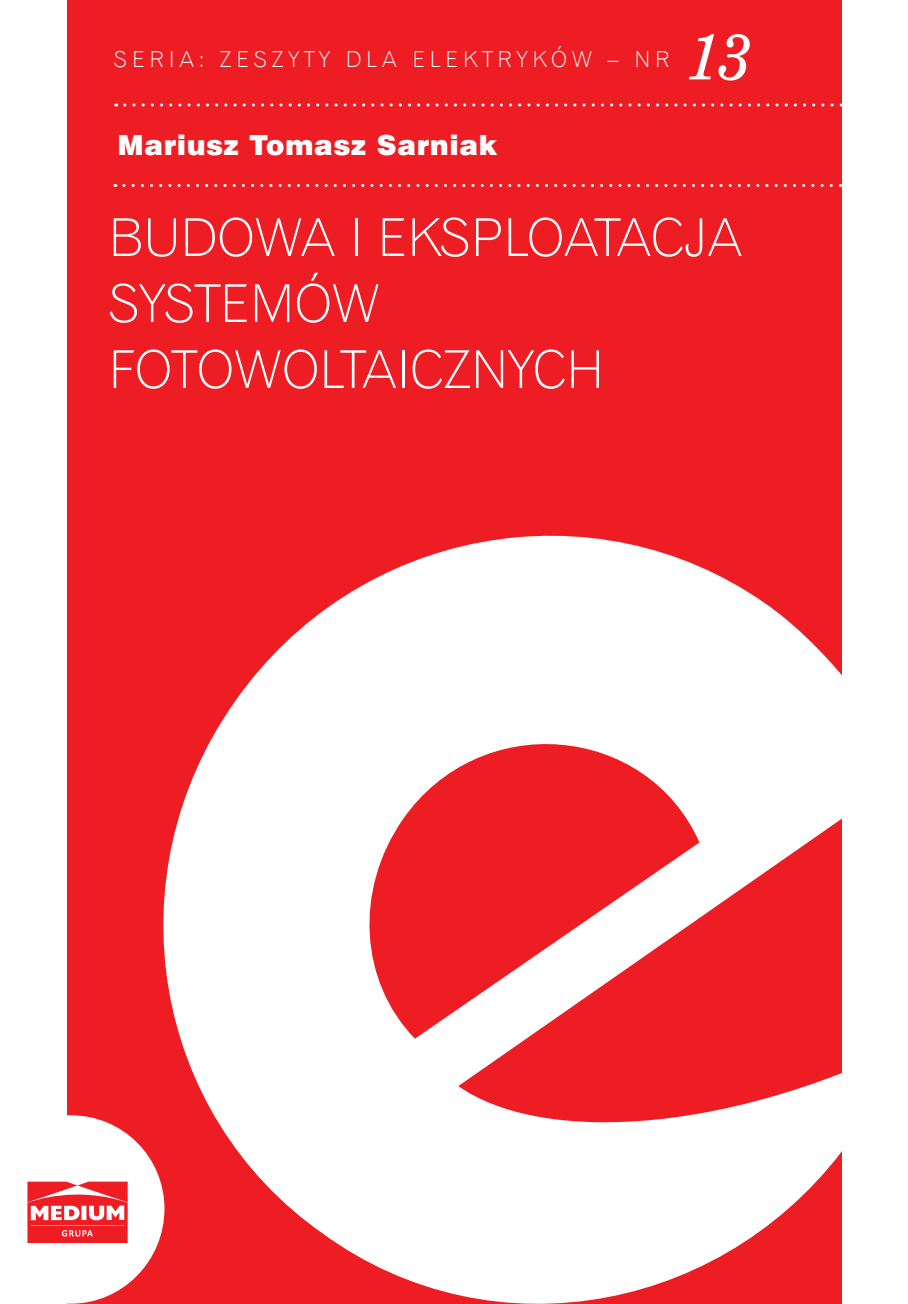
<style>
.page{position:relative;width:908px;height:1304px;background:#fff}
.page>*{position:absolute;margin:0;border:0;box-sizing:border-box;transform-origin:0 0}
.tekst_podstawowy{font:italic 64px "Invensys Nimrod CE";color:#fff}
.tekst_podstawowy-2{font:52px/66px "Gothic 720 Lt EU";letter-spacing:-.005em;color:#fff}
.tekst_podstawowy-3{font:27.8px "Swis 721 Blk EU";letter-spacing:.015em;color:#fff}
.tekst_podstawowy-4{font:22px "Gothic 720 Lt EU";letter-spacing:.215em;color:#fff}
</style>
<div class="page">
<div style="left:67px;top:0;width:773px;height:1304px;background:#ee1d23"></div>
<svg style="left:163px;top:484px;width:679px;height:820px;fill:#fff"></svg>
<svg style="left:124px;top:184px;width:718px;height:3px"></svg>
<svg style="left:125px;top:103px;width:717px;height:3px"></svg>
<svg style="left:27px;top:1115px;width:137px;height:189px"></svg>
<p class="tekst_podstawowy-4" style="left:114px;top:46px;width:557px">SERIA: ZESZYTY DLA ELEKTRYKÓW – NR</p>
<p class="tekst_podstawowy" style="left:685px;top:18px;width:64px">13</p>
<p class="tekst_podstawowy-3" style="left:117px;top:127px;width:381px">Mariusz Tomasz Sarniak</p>
<p class="tekst_podstawowy-2" style="left:108px;top:205px;width:634px">BUDOWA I EKSPLOATACJA<br>SYSTEMÓW<br>FOTOWOLTAICZNYCH</p>
</div>
